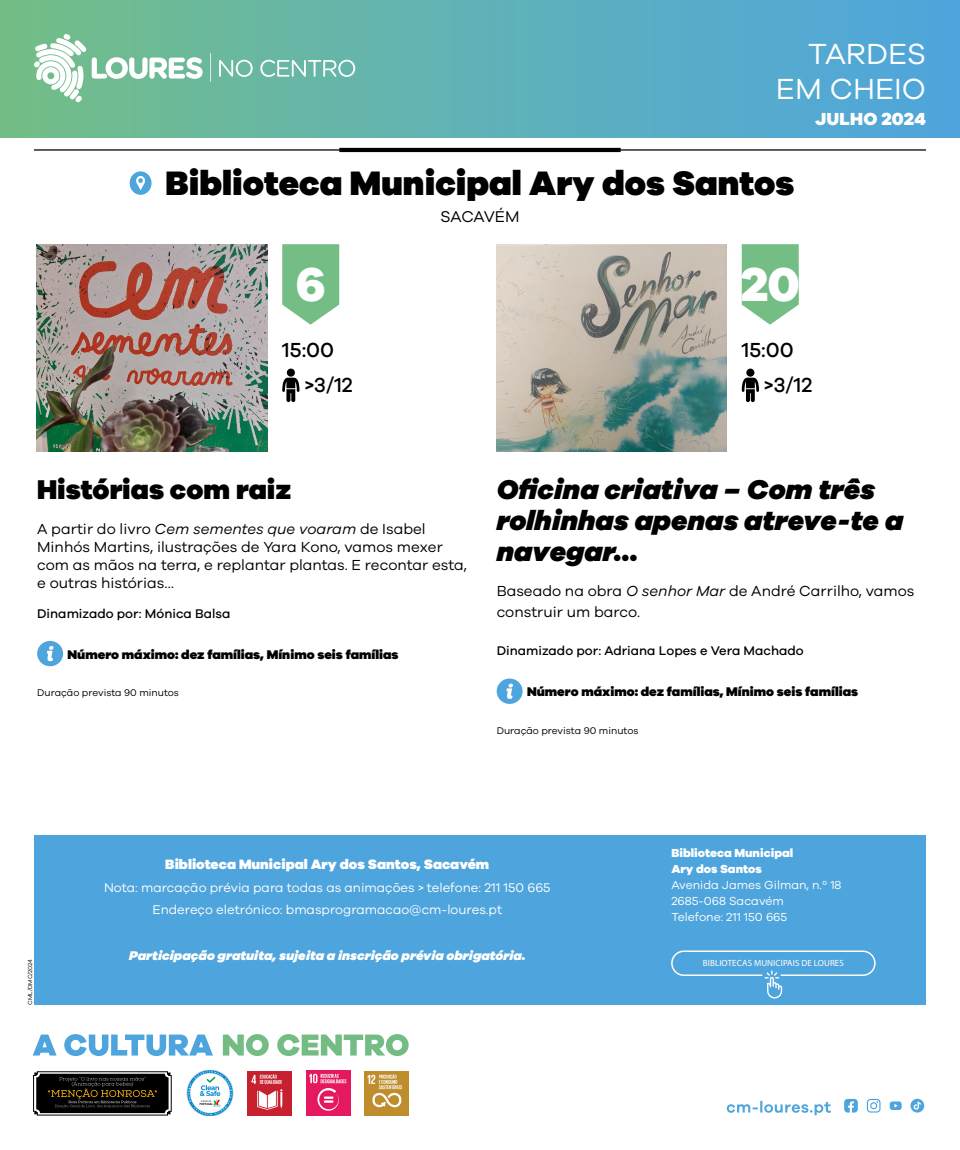
<style>
.page{position:relative;width:960px;height:1150px;background:#fff}
.page>*{position:absolute;margin:0;border:0;box-sizing:border-box;transform-origin:0 0}
.t1{font:800 49px "Galano Grotesque Alt";color:#fff}
.t2{font:900 35px "Galano Grotesque";color:#000}
.t3{font:30px/35px "Galano Grotesque";color:#fff;text-align:right}
.t4{font:italic 900 28px/31px "Galano Grotesque";color:#000}
.t5{font:900 28px "Galano Grotesque";color:#000}
.t6{font:500 21px/35px "Galano Grotesque";color:#000}
.t7{font:800 18px "Galano Grotesque";letter-spacing:.01em;color:#fff}
.t8{font:16.1px "Galano Grotesque";letter-spacing:-.01em;color:#000}
.t9{font:15px/18px "Galano Grotesque";color:#000}
.t10{font:900 14px "Galano Grotesque";color:#fff}
.t11{font:13px/22.5px "Galano Grotesque";color:#fff;text-align:center}
.t12{font:900 13px "Galano Grotesque";color:#000}
.t13{font:500 13px "Galano Grotesque";color:#000}
.t14{font:italic 900 13px "Galano Grotesque";color:#fff}
.t15{font:12px/16px "Galano Grotesque";color:#fff}
.t16{font:800 12px/16px "Galano Grotesque";color:#fff}
.t17{font:10px "Galano Grotesque";color:#000}
.t18{font:9px "Myriad Pro";letter-spacing:.01em;color:#fff}
.t19{font:6px "Galano Grotesque";color:#000}
.s1{font-style:italic}
</style>
<div class="page">
<div style="left:0;top:0;width:960px;height:137px;background:linear-gradient(to right,#73be89,#4ea5e0)"></div>
<div style="left:34px;top:835px;width:892px;height:170px;background:#4ea4dc"></div>
<hr style="left:34px;top:149px;width:892px;height:2px;background:#000">
<hr style="left:339px;top:148px;width:282px;height:4px;background:#000">
<div style="left:671px;top:950px;width:205px;height:26px;border:2px solid #fff;border-radius:12px"></div>
<svg style="left:765px;top:970px;width:17px;height:28px"></svg>
<svg style="left:219px;top:60px;width:34px;height:17px"></svg>
<svg style="left:260px;top:60px;width:95px;height:17px"></svg>
<svg style="left:210px;top:53px;width:1px;height:29px"></svg>
<svg style="left:34px;top:34px;width:169px;height:69px"></svg>
<svg style="left:130px;top:171px;width:22px;height:24px"></svg>
<svg style="left:282px;top:244px;width:57px;height:81px;background:#86c696"></svg>
<svg style="left:742px;top:244px;width:57px;height:81px;background:#86c696"></svg>
<svg style="left:37px;top:641px;width:26px;height:25px"></svg>
<svg style="left:497px;top:679px;width:26px;height:25px"></svg>
<svg style="left:282px;top:369px;width:17px;height:33px"></svg>
<svg style="left:742px;top:369px;width:17px;height:33px"></svg>
<img style="left:37px;top:244px;width:230px;height:208px">
<img style="left:496px;top:244px;width:231px;height:208px">
<svg style="left:727px;top:1101px;width:104px;height:14px"></svg>
<svg style="left:890px;top:1101px;width:12px;height:9px"></svg>
<svg style="left:867px;top:1099px;width:14px;height:14px"></svg>
<svg style="left:844px;top:1099px;width:14px;height:14px"></svg>
<svg style="left:910px;top:1099px;width:14px;height:14px"></svg>
<svg style="left:33px;top:1071px;width:139px;height:45px;background:#2d2a24"></svg>
<img style="left:186px;top:1071px;width:47px;height:44px">
<svg style="left:33px;top:1034px;width:180px;height:22px"></svg>
<svg style="left:223px;top:1034px;width:186px;height:22px"></svg>
<img style="left:248px;top:1072px;width:44px;height:44px">
<img style="left:306px;top:1071px;width:44px;height:44px">
<img style="left:365px;top:1072px;width:44px;height:44px">
<h3 class="t3" style="left:776px;top:35px;width:152px">TARDES<br>EM CHEIO</h3>
<p class="t7" style="left:815px;top:108px;width:112px">JULHO 2024</p>
<h2 class="t2" style="left:166px;top:161px;width:630px">Biblioteca Municipal Ary dos Santos</h2>
<p class="t8" style="left:440px;top:207px;width:81px">SACAVÉM</p>
<h1 class="t1" style="left:296px;top:252px;width:31px">6</h1>
<h1 class="t1" style="left:741px;top:253px;width:61px">20</h1>
<h3 class="t6" style="left:305px;top:332px;width:50px;text-indent:-22px">15:00 &gt;3/12</h3>
<h3 class="t6" style="left:764px;top:332px;width:50px;text-indent:-22px">15:00 &gt;3/12</h3>
<h3 class="t5" style="left:37px;top:471px;width:256px">Histórias com raiz</h3>
<p class="t9" style="left:37px;top:519px;width:431px">A partir do livro <span class="s1">Cem sementes que voaram</span> de Isabel Minhós Martins, ilustrações de Yara Kono, vamos mexer com as mãos na terra, e replantar plantas. E recontar esta, e outras histórias…</p>
<p class="t13" style="left:37px;top:605px;width:195px">Dinamizado por: Mónica Balsa</p>
<p class="t12" style="left:68px;top:646px;width:333px">Número máximo: dez famílias, Mínimo seis famílias</p>
<p class="t17" style="left:37px;top:686px;width:143px">Duração prevista 90 minutos</p>
<h3 class="t4" style="left:497px;top:473px;width:408px">Oficina criativa – Com três rolhinhas apenas atreve-te a navegar…</h3>
<p class="t9" style="left:497px;top:580px;width:419px;line-height:21.1px">Baseado na obra <span class="s1">O senhor Mar</span> de André Carrilho, vamos construir um barco.</p>
<p class="t13" style="left:497px;top:643px;width:309px">Dinamizado por: Adriana Lopes e Vera Machado</p>
<p class="t12" style="left:527px;top:684px;width:333px">Número máximo: dez famílias, Mínimo seis famílias</p>
<p class="t17" style="left:497px;top:724px;width:143px">Duração prevista 90 minutos</p>
<p class="t19" style="left:27px;top:1005px;width:48px;rotate:-90deg">CML/DMC/2024</p>
<p class="t10" style="left:165px;top:855px;width:326px">Biblioteca Municipal Ary dos Santos, Sacavém</p>
<p class="t11" style="left:104px;top:876px;width:448px">Nota: marcação prévia para todas as animações &gt; telefone: 211 150 665<br>Endereço eletrónico: bmasprogramacao@cm-loures.pt</p>
<p class="t14" style="left:129px;top:947px;width:398px">Participação gratuita, sujeita a inscrição prévia obrigatória.</p>
<p class="t16" style="left:671px;top:845px;width:123px">Biblioteca Municipal<br>Ary dos Santos</p>
<p class="t15" style="left:671px;top:877px;width:172px">Avenida James Gilman, n.º 18<br>2685-068 Sacavém<br>Telefone: 211 150 665</p>
<p class="t18" style="left:703px;top:958px;width:143px">BIBLIOTECAS MUNICIPAIS DE LOURES</p>
</div>
